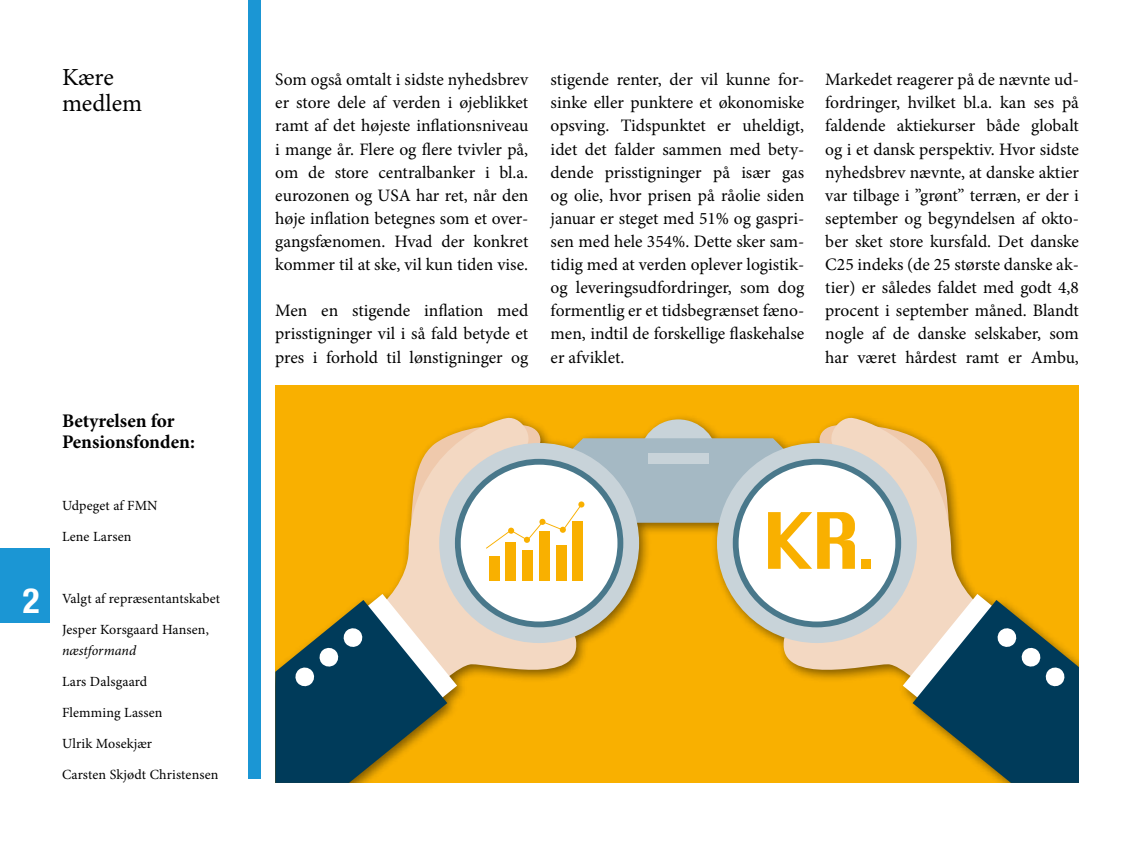
<style>
.page{position:relative;width:1141px;height:844px;background:#fff}
.page>*{position:absolute;margin:0;border:0;box-sizing:border-box;transform-origin:0 0}
.t1{font:700 condensed 35px "Helvetica Neue";color:#fff}
.t2{font:24.5px/26.2px "Minion Pro";color:#000}
.t3{font:700 19.25px/21px "Minion Pro";letter-spacing:-.005em;color:#000}
.t4{font:17.5px/23.1px "Minion Pro";color:#000;text-align:justify}
.t5{font:14px "Minion Pro";letter-spacing:.01em;color:#000}
.t6{font:italic 14px "Minion Pro";color:#000}
</style>
<div class="page">
<div style="left:248px;top:0;width:12px;height:778px;background:#1b96d4"></div>
<div style="left:0;top:548px;width:50px;height:75px;background:#1b96d4"></div>
<div style="left:275px;top:385px;width:804px;height:397px;background:#f9b000"></div>
<svg style="left:275px;top:423px;width:804px;height:359px"></svg>
<div style="left:861px;top:559px;width:10px;height:9px;background:#f9b000"></div>
<h1 class="t1" style="left:23px;top:571px;width:18px">2</h1>
<h2 class="t2" style="left:62px;top:64px;width:82px">Kære medlem</h2>
<p class="t4" style="left:275px;top:68px;width:255px">Som også omtalt i sidste nyhedsbrev er store dele af verden i øjeblikket ramt af det højeste inflationsniveau i mange år. Flere og flere tvivler på, om de store centralbanker i bl.a. eurozonen og USA har ret, når den høje inflation betegnes som et over&shy;gangsfænomen. Hvad der konkret kommer til at ske, vil kun tiden vise.</p>
<p class="t4" style="left:275px;top:299px;width:254px">Men en stigende inflation med prisstigninger vil i så fald betyde et pres i forhold til lønstigninger og</p>
<p class="t3" style="left:62px;top:410px;width:134px">Betyrelsen for<br>Pensionsfonden:</p>
<p class="t5" style="left:62px;top:496px;width:97px">Udpeget af FMN</p>
<p class="t5" style="left:62px;top:527px;width:71px">Lene Larsen</p>
<p class="t5" style="left:62px;top:589px;width:160px">Valgt af repræsentantskabet</p>
<p class="t5" style="left:62px;top:620px;width:148px">Jesper Korsgaard Hansen,</p>
<p class="t6" style="left:62px;top:640px;width:76px">næstformand</p>
<p class="t5" style="left:62px;top:672px;width:87px">Lars Dalsgaard</p>
<p class="t5" style="left:62px;top:702px;width:102px">Flemming Lassen</p>
<p class="t5" style="left:62px;top:733px;width:92px">Ulrik Mosekjær</p>
<p class="t5" style="left:62px;top:764px;width:158px">Carsten Skjødt Christensen</p>
<p class="t4" style="left:551px;top:68px;width:255px">stigende renter, der vil kunne for&shy;sinke eller punktere et økonomiske opsving. Tidspunktet er uheldigt, idet det falder sammen med bety&shy;dende prisstigninger på især gas og olie, hvor prisen på råolie siden januar er steget med 51% og gaspri&shy;sen med hele 354%. Dette sker sam&shy;tidig med at verden oplever logistik&shy;og leveringsudfordringer, som dog formentlig er et tidsbegrænset fæno&shy;men, indtil de forskellige flaskehalse er afviklet.</p>
<p class="t4" style="left:825px;top:68px;width:255px">Markedet reagerer på de nævnte ud&shy;fordringer, hvilket bl.a. kan ses på faldende aktiekurser både globalt og i et dansk perspektiv. Hvor sidste nyhedsbrev nævnte, at danske aktier var tilbage i ”grønt” terræn, er der i september og begyndelsen af okto&shy;ber sket store kursfald. Det danske C25 indeks (de 25 største danske ak&shy;tier) er således faldet med godt 4,8 procent i september måned. Blandt nogle af de danske selskaber, som har været hårdest ramt er Ambu,</p>
</div>
